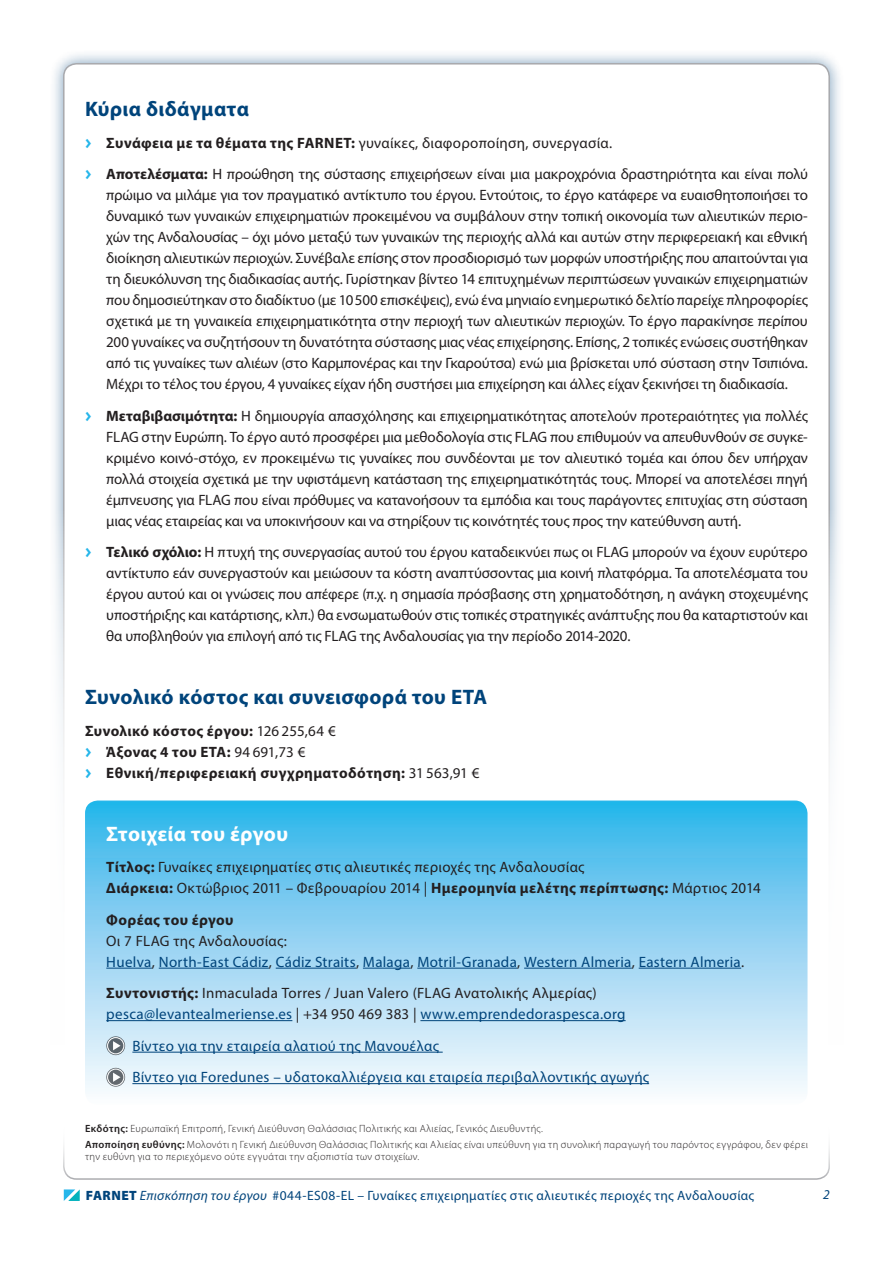
<style>
.page{position:relative;width:893px;height:1263px;background:#fff}
.page>*{position:absolute;margin:0;border:0;box-sizing:border-box;transform-origin:0 0}
.t1{font:700 21px "Myriad Pro";letter-spacing:.015em;color:#00447b}
.t2{font:700 21px "Myriad Pro";letter-spacing:.015em;color:#fff}
.t3{font:15px/21px "Myriad Pro";letter-spacing:.01em;color:#231f20}
.t4{font:15px/21px "Myriad Pro";letter-spacing:.02em;color:#00447b}
.t5{font:700 15px/21px "Myriad Pro";letter-spacing:.025em;color:#231f20}
.t6{font:13.5px "Myriad Pro";letter-spacing:.02em;color:#00447b}
.t7{font:italic 13.5px "Myriad Pro";color:#00447b}
.t8{font:300 10.5px/16.2px "Myriad Pro";letter-spacing:.03em;color:#231f20}
.s1{font-family:"Meta Plus Bold Caps";color:#26b6ea}
.s2{font-weight:700}
.s3{font-weight:400}
.s4{font-family:"Meta Plus Bold Caps";font-weight:400;color:#26b6ea}
.s5{color:#231f20}
.s6{color:#00447b}
.s7{font-weight:600}
.s8{font-weight:900}
.s9{font-style:italic}
</style>
<div class="page">
<div style="left:49px;top:49px;width:795px;height:1165px;background:#00447b;opacity:.5"></div>
<div style="left:64px;top:64px;width:765px;height:1135px;background:#fff;border-radius:13px"></div>
<div style="left:0;top:510px;width:893px;height:753px;background:#fff"></div>
<svg style="left:63px;top:1146px;width:767px;height:34px"></svg>
<svg style="left:64px;top:1189px;width:16px;height:12px"></svg>
<svg style="left:85px;top:800px;width:722px;height:292px;background:#93d4f2"></svg>
<hr style="left:106px;top:968px;width:46px;height:1px;background:#00447b">
<hr style="left:159px;top:968px;width:110px;height:1px;background:#00447b">
<hr style="left:276px;top:968px;width:80px;height:1px;background:#00447b">
<hr style="left:363px;top:968px;width:47px;height:1px;background:#00447b">
<hr style="left:417px;top:968px;width:100px;height:1px;background:#00447b">
<hr style="left:524px;top:968px;width:108px;height:1px;background:#00447b">
<hr style="left:639px;top:968px;width:102px;height:1px;background:#00447b">
<hr style="left:106px;top:1020px;width:186px;height:1px;background:#00447b">
<hr style="left:420px;top:1020px;width:206px;height:1px;background:#00447b">
<hr style="left:132px;top:1052px;width:311px;height:1px;background:#00447b">
<hr style="left:132px;top:1083px;width:517px;height:1px;background:#00447b">
<svg style="left:106px;top:1036px;width:19px;height:19px"></svg>
<div style="left:107px;top:1037px;width:17px;height:17px;border:1px solid #fff;border-radius:50%"></div>
<svg style="left:113px;top:1041px;width:8px;height:9px"></svg>
<svg style="left:106px;top:1068px;width:19px;height:19px"></svg>
<div style="left:107px;top:1068px;width:17px;height:18px;border:1px solid #fff;border-radius:50%"></div>
<svg style="left:113px;top:1072px;width:8px;height:10px"></svg>
<h1 class="t1" style="left:85px;top:95px;width:165px">Κύρια διδάγματα</h1>
<p class="t3" style="left:85px;top:127px;width:724px;line-height:31.5px"><span class="s1">&gt;</span> <span class="s2">Συνάφεια με τα θέματα της FARNET:</span> γυναίκες, διαφοροποίηση, συνεργασία.<br><span class="s1">&gt;</span> <span class="s2">Αποτελέσματα:</span> Η προώθηση της σύστασης επιχειρήσεων είναι μια μακροχρόνια δραστηριότητα και είναι πολύ</p>
<p class="t3" style="left:106px;top:184px;width:703px;text-align:justify">πρώιμο να μιλάμε για τον πραγματικό αντίκτυπο του έργου. Εντούτοις, το έργο κατάφερε να ευαισθητοποιήσει το δυναμικό των γυναικών επιχειρηματιών προκειμένου να συμβάλουν στην τοπική οικονομία των αλιευτικών περιο&shy;χών της Ανδαλουσίας – όχι μόνο μεταξύ των γυναικών της περιοχής αλλά και αυτών στην περιφερειακή και εθνική διοίκηση αλιευτικών περιοχών. Συνέβαλε επίσης στον προσδιορισμό των μορφών υποστήριξης που απαιτούνται για τη διευκόλυνση της διαδικασίας αυτής. Γυρίστηκαν βίντεο 14 επιτυχημένων περιπτώσεων γυναικών επιχειρηματιών που δημοσιεύτηκαν στο διαδίκτυο (με 10500 επισκέψεις), ενώ ένα μηνιαίο ενημερωτικό δελτίο παρείχε πληροφορίες σχετικά με τη γυναικεία επιχειρηματικότητα στην περιοχή των αλιευτικών περιοχών. Το έργο παρακίνησε περίπου 200 γυναίκες να συζητήσουν τη δυνατότητα σύστασης μιας νέας επιχείρησης. Επίσης, 2 τοπικές ενώσεις συστήθηκαν από τις γυναίκες των αλιέων (στο Καρμπονέρας και την Γκαρούτσα) ενώ μια βρίσκεται υπό σύσταση στην Τσιπιόνα.<br>Μέχρι το τέλος του έργου, 4 γυναίκες είχαν ήδη συστήσει μια επιχείρηση και άλλες είχαν ξεκινήσει τη διαδικασία.</p>
<p class="t3" style="left:106px;top:405px;width:703px;text-align:justify;text-indent:-21px"><span class="s1">&gt;</span> <span class="s2">Μεταβιβασιμότητα:</span> Η δημιουργία απασχόλησης και επιχειρηματικότητας αποτελούν προτεραιότητες για πολλές FLAG στην Ευρώπη. Το έργο αυτό προσφέρει μια μεθοδολογία στις FLAG που επιθυμούν να απευθυνθούν σε συγκε&shy;κριμένο κοινό-στόχο, εν προκειμένω τις γυναίκες που συνδέονται με τον αλιευτικό τομέα και όπου δεν υπήρχαν πολλά στοιχεία σχετικά με την υφιστάμενη κατάσταση της επιχειρηματικότητάς τους. Μπορεί να αποτελέσει πηγή έμπνευσης για FLAG που είναι πρόθυμες να κατανοήσουν τα εμπόδια και τους παράγοντες επιτυχίας στη σύσταση μιας νέας εταιρείας και να υποκινήσουν και να στηρίξουν τις κοινότητές τους προς την κατεύθυνση αυτή.</p>
<p class="t3" style="left:106px;top:541px;width:703px;text-align:justify;text-indent:-21px"><span class="s1">&gt;</span> <span class="s2">Τελικό σχόλιο:</span> Η πτυχή της συνεργασίας αυτού του έργου καταδεικνύει πως οι FLAG μπορούν να έχουν ευρύτερο αντίκτυπο εάν συνεργαστούν και μειώσουν τα κόστη αναπτύσσοντας μια κοινή πλατφόρμα. Τα αποτελέσματα του έργου αυτού και οι γνώσεις που απέφερε (π.χ. η σημασία πρόσβασης στη χρηματοδότηση, η ανάγκη στοχευμένης υποστήριξης και κατάρτισης, κλπ.) θα ενσωματωθούν στις τοπικές στρατηγικές ανάπτυξης που θα καταρτιστούν και θα υποβληθούν για επιλογή από τις FLAG της Ανδαλουσίας για την περίοδο 2014-2020.</p>
<h1 class="t1" style="left:85px;top:683px;width:404px">Συνολικό κόστος και συνεισφορά του ΕΤΑ</h1>
<p class="t5" style="left:85px;top:719px;width:396px">Συνολικό κόστος έργου: <span class="s3">126 255,64 €<br></span><span class="s4">&gt;</span> Άξονας 4 του ΕΤΑ: <span class="s3">94 691,73 €<br></span><span class="s4">&gt;</span> Εθνική/περιφερειακή συγχρηματοδότηση: <span class="s3">31 563,91 €</span></p>
<h1 class="t2" style="left:106px;top:820px;width:183px">Στοιχεία του έργου</h1>
<p class="t3" style="left:106px;top:856px;width:656px"><span class="s2">Τίτλος:</span> Γυναίκες επιχειρηματίες στις αλιευτικές περιοχές της Ανδαλουσίας<br><span class="s2">Διάρκεια:</span> Οκτώβριος 2011 – Φεβρουαρίου 2014 | <span class="s2">Ημερομηνία μελέτης περίπτωσης:</span> Μάρτιος 2014</p>
<p class="t5" style="left:106px;top:908px;width:129px">Φορέας του έργου</p>
<p class="t4" style="left:106px;top:930px;width:639px"><span class="s5">Οι 7 FLAG της Ανδαλουσίας:<br></span>Huelva<span class="s5">,</span> North-East Cádiz<span class="s5">,</span> Cádiz Straits<span class="s5">,</span> Malaga<span class="s5">,</span> Motril-Granada<span class="s5">,</span> Western Almeria<span class="s5">,</span> Eastern Almeria<span class="s5">.</span></p>
<p class="t3" style="left:106px;top:982px;width:521px"><span class="s2">Συντονιστής:</span> Inmaculada Torres / Juan Valero (FLAG Ανατολικής Αλμερίας) <span class="s6">pesca@levantealmeriense.es</span> | +34 950 469 383 | <span class="s6">www.emprendedoraspesca.org</span></p>
<p class="t4" style="left:132px;top:1030px;width:518px;line-height:31.5px">Βίντεο για την εταιρεία αλατιού της Μανουέλας<br>Βίντεο για Foredunes – υδατοκαλλιέργεια και εταιρεία περιβαλλοντικής αγωγής</p>
<p class="t8" style="left:85px;top:1120px;width:724px"><span class="s7">Εκδότης:</span> Ευρωπαϊκή Επιτροπή, Γενική Διεύθυνση Θαλάσσιας Πολιτικής και Αλιείας, Γενικός Διευθυντής.<br><span class="s7">Αποποίηση ευθύνης:</span> Μολονότι η Γενική Διεύθυνση Θαλάσσιας Πολιτικής και Αλιείας είναι υπεύθυνη για τη συνολική παραγωγή του παρόντος εγγράφου, δεν φέρει</p>
<p class="t8" style="left:85px;top:1148px;width:336px">την ευθύνη για το περιεχόμενο ούτε εγγυάται την αξιοπιστία των στοιχείων.</p>
<p class="t6" style="left:86px;top:1187px;width:670px"><span class="s8">FARNET</span> <span class="s9">Επισκόπηση του έργου</span> #044-ES08-EL – Γυναίκες επιχειρηματίες στις αλιευτικές περιοχές της Ανδαλουσίας</p>
<p class="t7" style="left:823px;top:1186px;width:8px">2</p>
</div>
